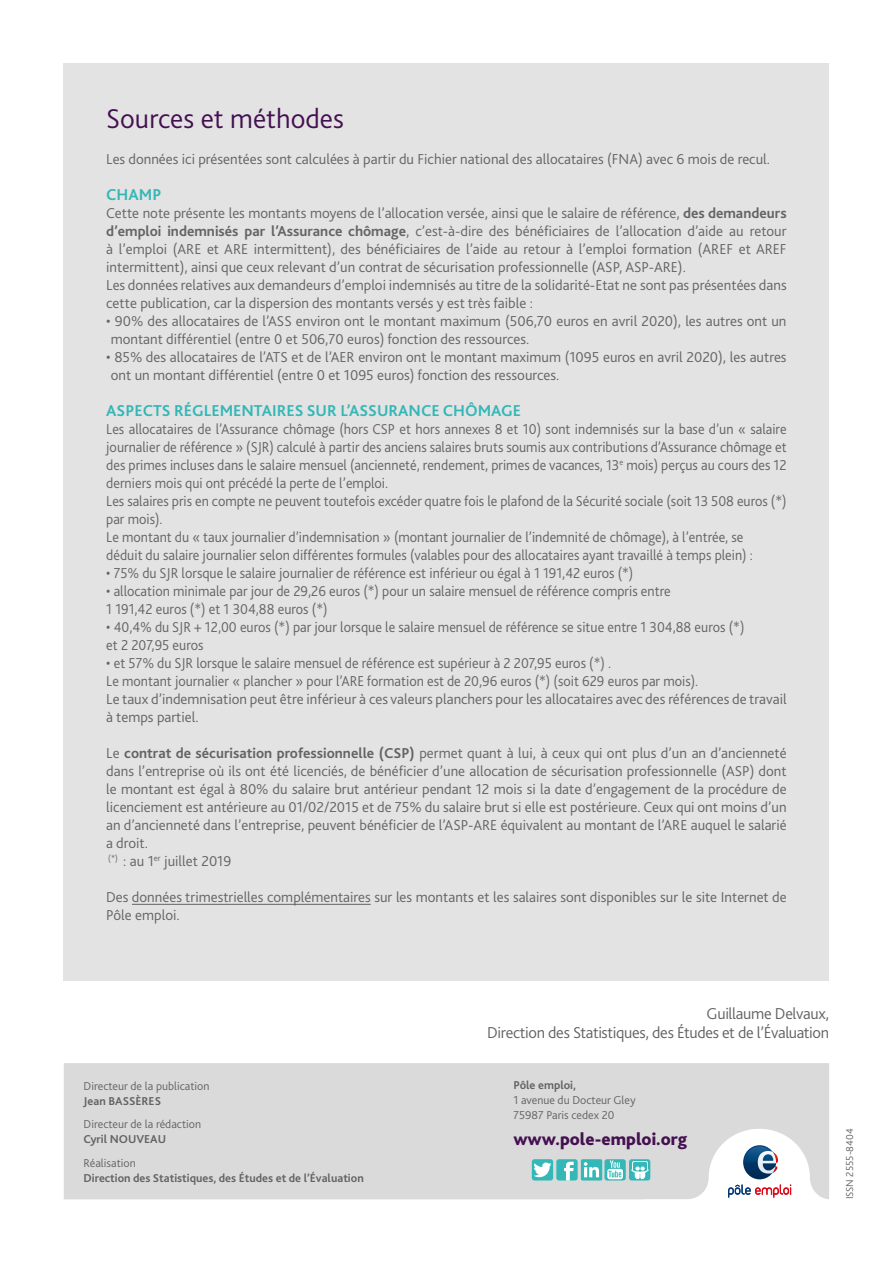
<style>
.page{position:relative;width:893px;height:1263px;background:#fff}
.page>*{position:absolute;margin:0;border:0;box-sizing:border-box;transform-origin:0 0}
.t1{font:300 28.5px "Bliss 2";color:#441051}
.t2{font:800 18px "Bliss 2";color:#441051}
.t3{font:300 16.5px/19.5px "Bliss 2";letter-spacing:-.02em;color:#646363;text-align:right}
.t4{font:700 16.5px "Bliss 2";color:#33b7b7}
.t5{font:300 15px/18px "Bliss 2";color:#646363}
.t6{font:300 15px/18px "Bliss 2";color:#646363;scale:.95 1}
.t7{font:300 12px/15px "Bliss 2";color:#646363}
.t8{font:700 12px "Bliss 2";color:#646363}
.t9{font:300 10.5px "Bliss 2";color:#646363}
.s1{font-weight:700}
</style>
<div class="page">
<div style="left:64px;top:64px;width:765px;height:917px;background:#e3e3e3"></div>
<hr style="left:132px;top:904px;width:239px;height:1px;background:#646363">
<div style="left:64px;top:1063px;width:765px;height:136px;background:#dadada"></div>
<div style="left:556px;top:1159px;width:22px;height:21px;background:#33b7b7;border-radius:3px"></div>
<svg style="left:564px;top:1162px;width:10px;height:18px"></svg>
<div style="left:532px;top:1159px;width:21px;height:21px;background:#33b7b7;border-radius:3px"></div>
<svg style="left:533px;top:1162px;width:18px;height:15px"></svg>
<div style="left:604px;top:1159px;width:22px;height:21px;background:#33b7b7;border-radius:3px"></div>
<div style="left:629px;top:1159px;width:21px;height:21px;background:#33b7b7;border-radius:3px"></div>
<svg style="left:631px;top:1161px;width:18px;height:19px"></svg>
<svg style="left:581px;top:1159px;width:42px;height:21px"></svg>
<h1 class="t1" style="left:106px;top:101px;width:239px">Sources et méthodes</h1>
<p class="t5" style="left:106px;top:150px;width:665px">Les données ici présentées sont calculées à partir du Fichier national des allocataires (FNA) avec 6 mois de recul.</p>
<p class="t4" style="left:106px;top:184px;width:57px">CHAMP</p>
<p class="t5" style="left:106px;top:204px;width:682px">Cette note présente les montants moyens de l’allocation versée, ainsi que le salaire de référence, <span class="s1">des demandeurs d’emploi indemnisés par l’Assurance chômage</span>, c’est-à-dire des bénéficiaires de l’allocation d’aide au retour à l’emploi (ARE et ARE intermittent), des bénéficiaires de l’aide au retour à l’emploi formation (AREF et AREF intermittent), ainsi que ceux relevant d’un contrat de sécurisation professionnelle (ASP, ASP-ARE).<br>Les données relatives aux demandeurs d’emploi indemnisés au titre de la solidarité-Etat ne sont pas présentées dans cette publication, car la dispersion des montants versés y est très faible :</p>
<p class="t5" style="left:106px;top:312px;width:682px">• 90% des allocataires de l’ASS environ ont le montant maximum (506,70 euros en avril 2020), les autres ont un montant différentiel (entre 0 et 506,70 euros) fonction des ressources.</p>
<p class="t5" style="left:106px;top:348px;width:682px">• 85% des allocataires de l’ATS et de l’AER environ ont le montant maximum (1095 euros en avril 2020), les autres ont un montant différentiel (entre 0 et 1095 euros) fonction des ressources.</p>
<p class="t4" style="left:106px;top:400px;width:416px">ASPECTS RÉGLEMENTAIRES SUR L’ASSURANCE CHÔMAGE</p>
<p class="t6" style="left:106px;top:420px;width:718px">Les allocataires de l’Assurance chômage (hors CSP et hors annexes 8 et 10) sont indemnisés sur la base d’un « salaire journalier de référence » (SJR) calculé à partir des anciens salaires bruts soumis aux contributions d’Assurance chômage et des primes incluses dans le salaire mensuel (ancienneté, rendement, primes de vacances, 13<sup>e</sup> mois) perçus au cours des 12 derniers mois qui ont précédé la perte de l’emploi.<br>Les salaires pris en compte ne peuvent toutefois excéder quatre fois le plafond de la Sécurité sociale (soit 13 508 euros (*) par mois).<br>Le montant du « taux journalier d’indemnisation » (montant journalier de l’indemnité de chômage), à l’entrée, se<br>déduit du salaire journalier selon différentes formules (valables pour des allocataires ayant travaillé à temps plein) :</p>
<p class="t6" style="left:106px;top:564px;width:556px">• 75% du SJR lorsque le salaire journalier de référence est inférieur ou égal à 1 191,42 euros (*)</p>
<p class="t6" style="left:106px;top:582px;width:596px">• allocation minimale par jour de 29,26 euros (*) pour un salaire mensuel de référence compris entre<br>1 191,42 euros (*) et 1 304,88 euros (*)</p>
<p class="t6" style="left:106px;top:618px;width:673px">• 40,4% du SJR + 12,00 euros (*) par jour lorsque le salaire mensuel de référence se situe entre 1 304,88 euros (*) et 2 207,95 euros</p>
<p class="t6" style="left:106px;top:654px;width:718px">• et 57% du SJR lorsque le salaire mensuel de référence est supérieur à 2 207,95 euros (*) .<br>Le montant journalier « plancher » pour l’ARE formation est de 20,96 euros (*) (soit 629 euros par mois).<br>Le taux d’indemnisation peut être inférieur à ces valeurs planchers pour les allocataires avec des références de travail à temps partiel.</p>
<p class="t5" style="left:106px;top:744px;width:682px">Le <span class="s1">contrat de sécurisation professionnelle (CSP)</span> permet quant à lui, à ceux qui ont plus d’un an d’ancienneté dans l’entreprise où ils ont été licenciés, de bénéficier d’une allocation de sécurisation professionnelle (ASP) dont le montant est égal à 80% du salaire brut antérieur pendant 12 mois si la date d’engagement de la procédure de licenciement est antérieure au 01/02/2015 et de 75% du salaire brut si elle est postérieure. Ceux qui ont moins d’un an d’ancienneté dans l’entreprise, peuvent bénéficier de l’ASP-ARE équivalent au montant de l’ARE auquel le salarié a droit.<br><sup>(*)</sup> : au 1<sup>er</sup> juillet 2019</p>
<p class="t5" style="left:106px;top:888px;width:682px">Des données trimestrielles complémentaires sur les montants et les salaires sont disponibles sur le site Internet de<br>Pôle emploi.</p>
<p class="t7" style="left:84px;top:1078px;width:127px">Directeur de la publication</p>
<p class="t8" style="left:84px;top:1093px;width:79px">Jean BASSÈRES</p>
<p class="t7" style="left:84px;top:1117px;width:119px">Directeur de la rédaction</p>
<p class="t8" style="left:84px;top:1132px;width:84px">Cyril NOUVEAU</p>
<p class="t7" style="left:84px;top:1155px;width:54px">Réalisation</p>
<p class="t8" style="left:84px;top:1170px;width:282px">Direction des Statistiques, des Études et de l’Évaluation</p>
<p class="t3" style="left:487px;top:1003px;width:344px">Guillaume Delvaux,<br>Direction des Statistiques, des Études et de l’Évaluation</p>
<p class="t8" style="left:513px;top:1077px;width:64px">Pôle emploi,</p>
<p class="t7" style="left:513px;top:1092px;width:124px">1 avenue du Docteur Gley<br>75987 Paris cedex 20</p>
<p class="t2" style="left:513px;top:1127px;width:175px">www.pole-emploi.org</p>
<p class="t9" style="left:843px;top:1199px;width:72px;rotate:-90deg">ISSN 2555-8404</p>
</div>
